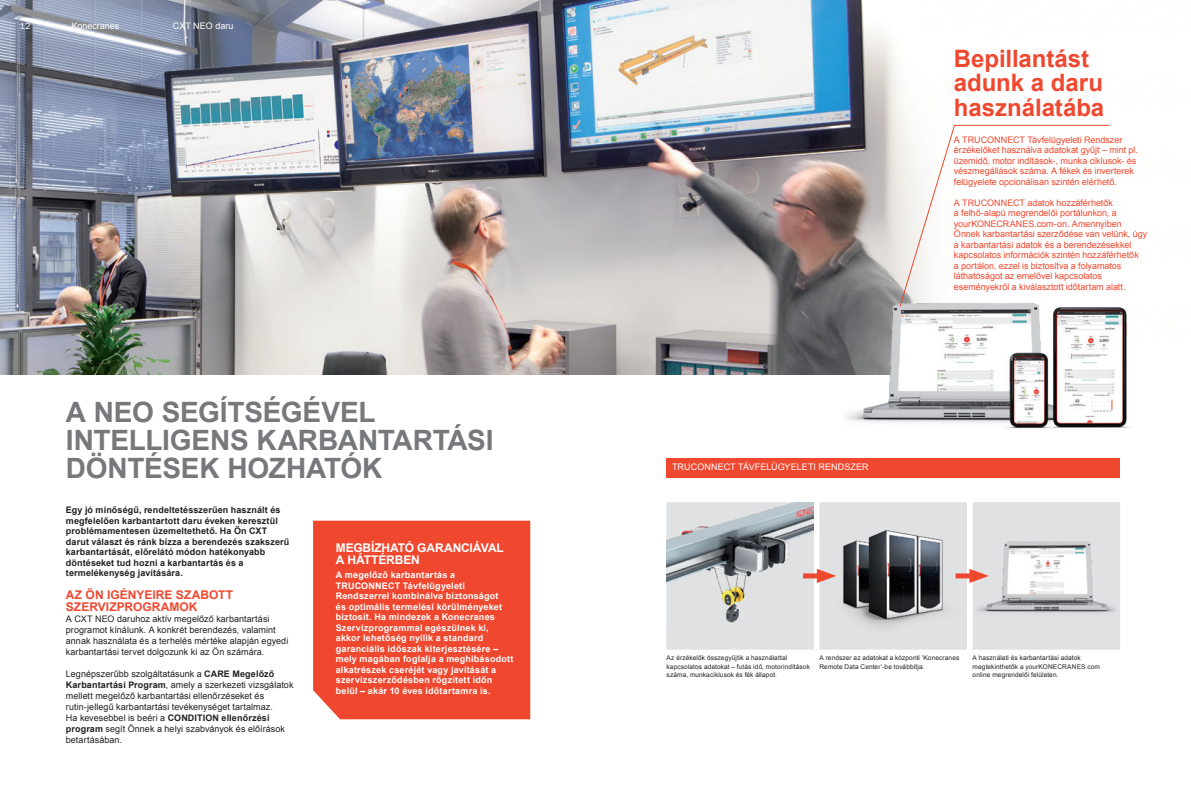
<style>
.page{position:relative;width:1191px;height:794px;background:#fff}
.page>*{position:absolute;margin:0;border:0;box-sizing:border-box;transform-origin:0 0}
.t1{font:700 28px/28px "Arial";letter-spacing:-.005em;color:#76787b}
.t2{font:700 24px/24px "Arial";letter-spacing:-.005em;color:#ef482f}
.t3{font:700 12px/12px "Arial";letter-spacing:.005em;color:#ef482f}
.t4{font:700 12px/12px "Arial";letter-spacing:-.01em;color:#fff}
.t5{font:9px/10.5px "Arial";letter-spacing:-.005em;color:#ef482f}
.t6{font:9px/11px "Arial";letter-spacing:.005em;color:#231f20}
.t7{font:700 9px/10.5px "Arial";letter-spacing:.025em;color:#fff}
.t8{font:700 9px/10.5px "Arial";letter-spacing:.015em;color:#231f20}
.t9{font:9px "Arial";color:#fff}
.t10{font:9px "ITC Franklin Gothic Std";color:#fff}
.t11{font:6.5px/8.5px "Arial";letter-spacing:.02em;color:#231f20}
.s1{font-weight:700}
</style>
<div class="page">
<img style="left:0;top:0;width:911px;height:374px">
<svg style="left:703px;top:138px;width:266px;height:445px"></svg>
<img style="left:809px;top:295px;width:321px;height:143px">
<svg style="left:899px;top:124px;width:211px;height:183px"></svg>
<div style="left:313px;top:520px;width:217px;height:199px;background:#ef482f"></div>
<div style="left:972px;top:502px;width:148px;height:147px;background:#e0e1e3"></div>
<div style="left:819px;top:502px;width:148px;height:147px;background:#e0e1e3"></div>
<div style="left:666px;top:458px;width:454px;height:20px;background:#ef482f"></div>
<img style="left:666px;top:502px;width:148px;height:147px">
<img style="left:977px;top:541px;width:138px;height:72px">
<img style="left:843px;top:530px;width:122px;height:97px">
<div style="left:803px;top:573px;width:22px;height:5px;background:#ef482f"></div>
<svg style="left:817px;top:569px;width:19px;height:14px"></svg>
<div style="left:955px;top:573px;width:22px;height:5px;background:#ef482f"></div>
<svg style="left:969px;top:569px;width:20px;height:14px"></svg>
<p class="t10" style="left:20px;top:21px;width:12px">12</p>
<p class="t9" style="left:71px;top:20px;width:50px">Konecranes</p>
<p class="t9" style="left:173px;top:20px;width:62px">CXT NEO daru</p>
<h1 class="t1" style="left:66px;top:399px;width:429px">A NEO SEGÍTSÉGÉVEL<br>INTELLIGENS KARBANTARTÁSI<br>DÖNTÉSEK HOZHATÓK</h1>
<p class="t8" style="left:66px;top:505px;width:225px">Egy jó minőségű, rendeltetésszerűen használt és megfelelően karbantartott daru éveken keresztül problémamentesen üzemeltethető. Ha Ön CXT darut választ és ránk bízza a berendezés szakszerű karbantartását, előrelátó módon hatékonyabb döntéseket tud hozni a karbantartás és a termelékenység javítására.</p>
<h3 class="t3" style="left:66px;top:589px;width:169px">AZ ÖN IGÉNYEIRE SZABOTT<br>SZERVIZPROGRAMOK</h3>
<p class="t6" style="left:66px;top:613px;width:224px">A CXT NEO daruhoz aktív megelőző karbantartási programot kínálunk. A konkrét berendezés, valamint annak használata és a terhelés mértéke alapján egyedi karbantartási tervet dolgozunk ki az Ön számára.</p>
<p class="t6" style="left:66px;top:668px;width:229px">Legnépszerűbb szolgáltatásunk a <span class="s1">CARE Megelőző Karbantartási Program</span>, amely a szerkezeti vizsgálatok mellett megelőző karbantartási ellenőrzéseket és rutin-jellegű karbantartási tevékenységet tartalmaz.<br>Ha kevesebbel is beéri a <span class="s1">CONDITION ellenőrzési program</span> segít Önnek a helyi szabványok és előírások betartásában.</p>
<h3 class="t4" style="left:336px;top:542px;width:170px">MEGBÍZHATÓ GARANCIÁVAL<br>A HÁTTÉRBEN</h3>
<p class="t7" style="left:336px;top:570px;width:179px">A megelőző karbantartás a TRUCONNECT Távfelügyeleti Rendszerrel kombinálva biztonságot<br>és optimális termelési körülményeket biztosít. Ha mindezek a Konecranes Szervízprogrammal egészülnek ki, akkor lehetőség nyílik a standard garanciális időszak kiterjesztésére – mely magában foglalja a meghibásodott alkatrészek cseréjét vagy javítását a szervízszerződésben rögzített időn belül – akár 10 éves időtartamra is.</p>
<p class="t9" style="left:672px;top:461px;width:198px">TRUCONNECT TÁVFELÜGYELETI RENDSZER</p>
<h2 class="t2" style="left:954px;top:48px;width:152px">Bepillantást adunk a daru használatába</h2>
<p class="t5" style="left:954px;top:134px;width:185px">A TRUCONNECT Távfelügyeleti Rendszer érzékelőket használva adatokat gyűjt – mint pl. üzemidő, motor indítások-, munka ciklusok- és vészmegállások száma. A fékek és inverterek felügyelete opcionálisan szintén elérhető.</p>
<p class="t5" style="left:954px;top:197px;width:195px">A TRUCONNECT adatok hozzáférhetők<br>a felhő-alapú megrendelői portálunkon, a yourKONECRANES.com-on. Amennyiben Önnek karbantartási szerződése van velünk, úgy a karbantartási adatok és a berendezésekkel kapcsolatos információk szintén hozzáférhetők<br>a portálon, ezzel is biztosítva a folyamatos láthatóságot az emelővel kapcsolatos eseményekről a kiválasztott időtartam alatt.</p>
<p class="t11" style="left:666px;top:653px;width:145px">Az érzékelők összegyűjtik a használattal kapcsolatos adatokat – futás idő, motorindítások száma, munkaciklusok és fék állapot.</p>
<p class="t11" style="left:819px;top:653px;width:141px">A rendszer az adatokat a központi ’Konecranes<br>Remote Data Center’-be továbbítja.</p>
<p class="t11" style="left:972px;top:653px;width:129px">A használati és karbantartási adatok megtekinthetők a yourKONECRANES.com online megrendelői felületen.</p>
</div>
